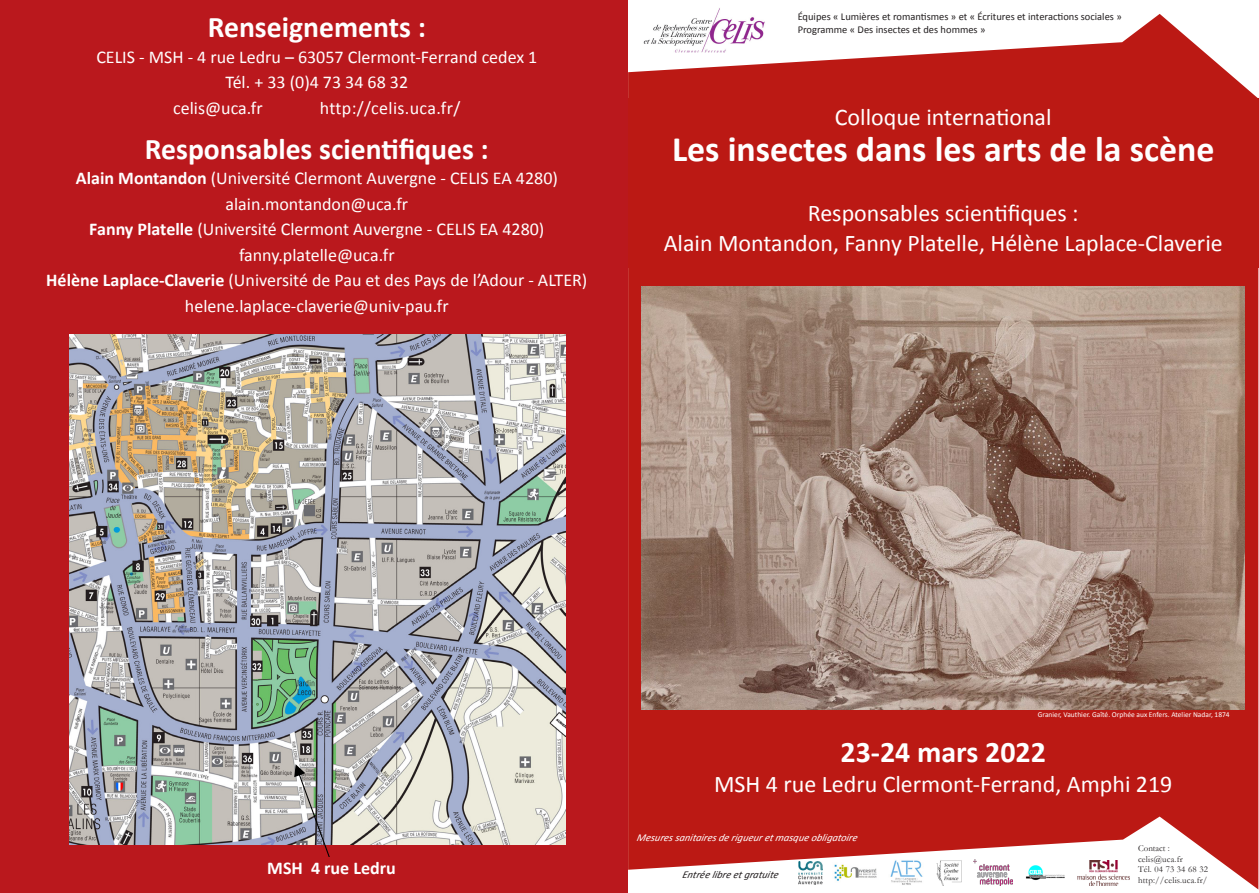
<style>
.page{position:relative;width:1259px;height:893px;background:#fff}
.page>*{position:absolute;margin:0;border:0;box-sizing:border-box;transform-origin:0 0}
.t1{font:700 35.85px "Calibri";color:#fff}
.t2{font:700 30px "Calibri";color:#fff}
.t3{font:24px/30px "Calibri";color:#fff;text-align:center}
.t4{font:18px "Calibri";color:#fff}
.t5{font:18px "Calibri";letter-spacing:.02em;color:#fff}
.t6{font:700 18px "Calibri";color:#fff}
.t7{font:10.5px/12.6px "Calibri";color:#231f20}
.t8{font:italic 10.5px "Calibri";color:#fff}
.t9{font:italic 10.5px "Calibri";color:#231f20}
.t10{font:9px/10.5px "Garamond";letter-spacing:.02em;color:#231f20}
.t11{font:7.5px "Calibri";color:#fff}
.s1{font-weight:700}
</style>
<div class="page">
<div style="left:0;top:0;width:650px;height:893px;background:#ba181d"></div>
<img style="left:69px;top:335px;width:496px;height:509px">
<svg style="left:294px;top:764px;width:57px;height:93px;background:#a5949a"></svg>
<svg style="left:628px;top:268px;width:630px;height:621px;fill:#bb1914"></svg>
<img style="left:1077px;top:860px;width:52px;height:25px">
<div style="left:628px;top:0;width:630px;height:111px;background:#fff"></div>
<svg style="left:628px;top:14px;width:630px;height:84px;fill:#bb1914"></svg>
<img style="left:641px;top:286px;width:604px;height:423px">
<img style="left:630px;top:8px;width:139px;height:46px">
<div style="left:628px;top:98px;width:630px;height:170px;background:#bb1914"></div>
<img style="left:798px;top:861px;width:24px;height:23px">
<img style="left:973px;top:860px;width:39px;height:25px">
<img style="left:935px;top:859px;width:27px;height:27px">
<img style="left:889px;top:860px;width:35px;height:25px">
<img style="left:832px;top:862px;width:46px;height:21px">
<img style="left:1023px;top:864px;width:43px;height:17px">
<p class="t2" style="left:208px;top:8px;width:220px">Renseignements :</p>
<p class="t4" style="left:96px;top:45px;width:442px">CELIS - MSH - 4 rue Ledru – 63057 Clermont-Ferrand cedex 1</p>
<p class="t4" style="left:225px;top:71px;width:184px">Tél. + 33 (0)4 73 34 68 32</p>
<p class="t4" style="left:173px;top:96px;width:91px">celis@uca.fr</p>
<p class="t5" style="left:320px;top:96px;width:142px">http://celis.uca.fr/</p>
<p class="t2" style="left:145px;top:130px;width:345px">Responsables scientifiques :</p>
<p class="t4" style="left:76px;top:167px;width:483px"><span class="s1">Alain Montandon</span> (Université Clermont Auvergne - CELIS EA 4280)</p>
<p class="t4" style="left:225px;top:192px;width:184px">alain.montandon@uca.fr</p>
<p class="t4" style="left:89px;top:218px;width:456px"><span class="s1">Fanny Platelle</span> (Université Clermont Auvergne - CELIS EA 4280)</p>
<p class="t4" style="left:239px;top:243px;width:157px">fanny.platelle@uca.fr</p>
<p class="t4" style="left:46px;top:269px;width:542px"><span class="s1">Hélène Laplace-Claverie</span> (Université de Pau et des Pays de l’Adour - ALTER)</p>
<p class="t4" style="left:185px;top:294px;width:265px">helene.laplace-claverie@univ-pau.fr</p>
<p class="t7" style="left:797px;top:11px;width:325px">Équipes « Lumières et romantismes » et « Écritures et interactions sociales »<br>Programme « Des insectes et des hommes »</p>
<p class="t3" style="left:835px;top:102px;width:218px">Colloque international</p>
<p class="t1" style="left:672px;top:126px;width:544px">Les insectes dans les arts de la scène</p>
<p class="t3" style="left:664px;top:198px;width:560px">Responsables scientifiques :<br>Alain Montandon, Fanny Platelle, Hélène Laplace-Claverie</p>
<p class="t6" style="left:267px;top:856px;width:130px">MSH 4 rue Ledru</p>
<p class="t11" style="left:1038px;top:710px;width:193px">Granier, Vauthier. Gaîté. Orphée aux Enfers. Atelier Nadar, 1874</p>
<p class="t2" style="left:840px;top:733px;width:207px">23-24 mars 2022</p>
<p class="t3" style="left:714px;top:769px;width:460px">MSH 4 rue Ledru Clermont-Ferrand, Amphi 219</p>
<p class="t8" style="left:636px;top:830px;width:225px">Mesuressanitairesde rigueuretmasque obligatoire</p>
<p class="t9" style="left:682px;top:868px;width:100px">Entrée libre etgratuite</p>
<p class="t10" style="left:1138px;top:843px;width:71px">Contact : celis@uca.fr<br>Tél. 04 73 34 68 32 http://celis.uca.fr/</p>
</div>
